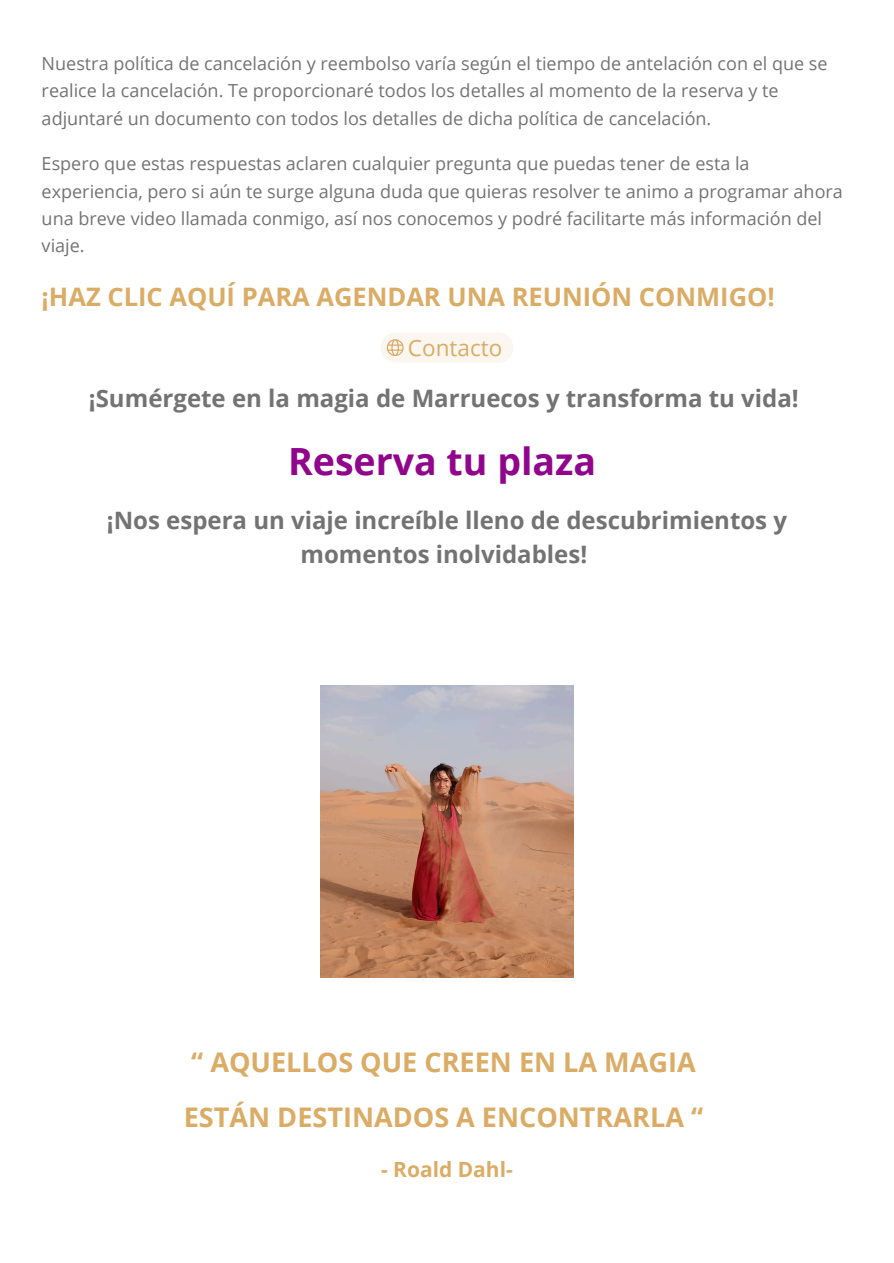
<style>
.page{position:relative;width:894px;height:1263px;background:#fff}
.page>*{position:absolute;margin:0;border:0;box-sizing:border-box;transform-origin:0 0}
.t1{font:700 37.5px "Open Sans";color:#91058c}
.t2{font:700 27px "Open Sans";color:#dbac65}
.t3{font:700 25.5px "Open Sans";color:#dbac65}
.t4{font:700 24px/33.8px "Open Sans";color:#737373;text-align:center}
.t5{font:22.5px "Open Sans";color:#dbac65}
.t6{font:700 21px "Open Sans";color:#dbac65}
.t7{font:18px/27.3px "Open Sans";color:#737373}
</style>
<div class="page">
<svg style="left:381px;top:333px;width:132px;height:30px"></svg>
<img style="left:321px;top:685px;width:252px;height:293px">
<p class="t7" style="left:42px;top:49px;width:787px">Nuestra política de cancelación y reembolso varía según el tiempo de antelación con el que se realice la cancelación. Te proporcionaré todos los detalles al momento de la reserva y te adjuntaré un documento con todos los detalles de dicha política de cancelación.</p>
<p class="t7" style="left:42px;top:149px;width:802px">Espero que estas respuestas aclaren cualquier pregunta que puedas tener de esta la experiencia, pero si aún te surge alguna duda que quieras resolver te animo a programar ahora una breve video llamada conmigo, así nos conocemos y podré facilitarte más información del viaje.</p>
<p class="t3" style="left:42px;top:279px;width:734px">¡HAZ CLIC AQUÍ PARA AGENDAR UNA REUNIÓN CONMIGO!</p>
<p class="t5" style="left:408px;top:332px;width:96px">Contacto</p>
<p class="t4" style="left:89px;top:381px;width:711px">¡Sumérgete en la magia de Marruecos y transforma tu vida!</p>
<h2 class="t1" style="left:288px;top:435px;width:309px">Reserva tu plaza</h2>
<p class="t4" style="left:107px;top:503px;width:681px">¡Nos espera un viaje increíble lleno de descubrimientos y momentos inolvidables!</p>
<h3 class="t2" style="left:191px;top:1043px;width:505px">“ AQUELLOS QUE CREEN EN LA MAGIA</h3>
<h3 class="t2" style="left:184px;top:1098px;width:520px">ESTÁN DESTINADOS A ENCONTRARLA “</h3>
<p class="t6" style="left:381px;top:1154px;width:133px">- Roald Dahl-</p>
</div>
